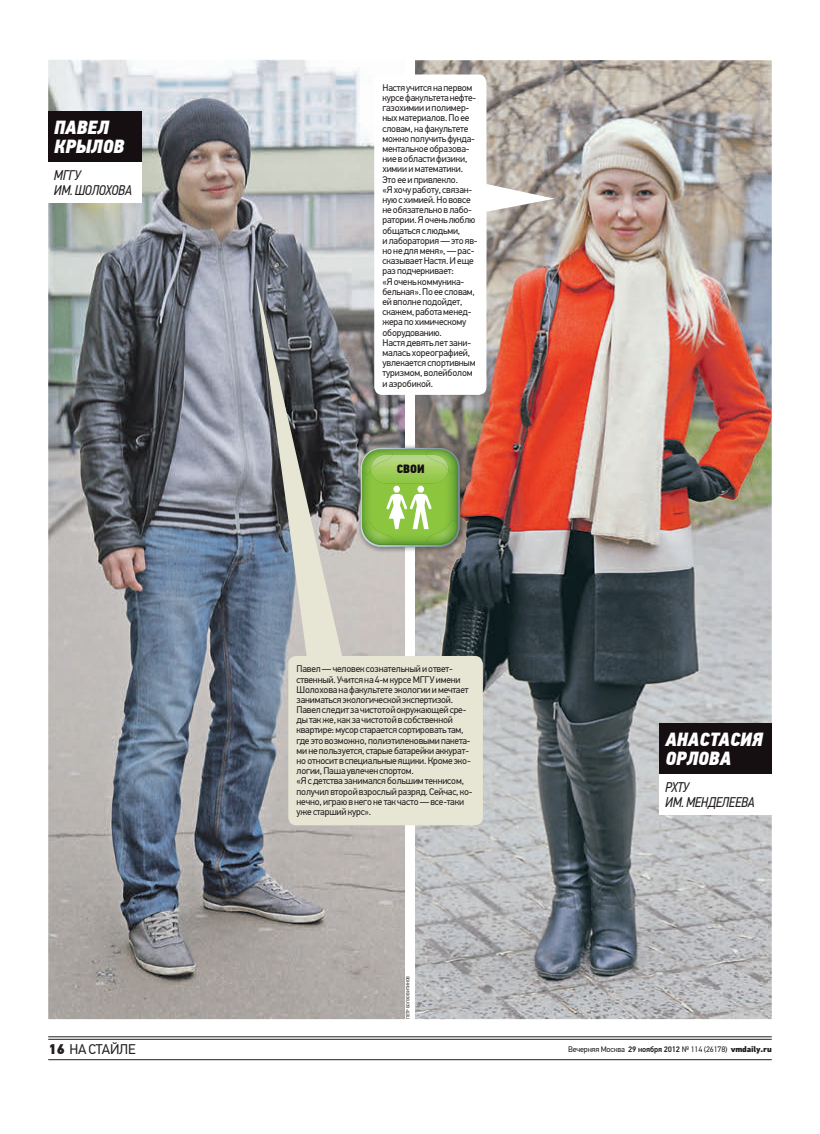
<style>
.page{position:relative;width:820px;height:1134px;background:#fff}
.page>*{position:absolute;margin:0;border:0;box-sizing:border-box;transform-origin:0 0}
.t1{font:italic 19px/19px "PF Din Text Cond Pro X Black";color:#fff}
.t2{font:italic 14px/15px "PF Din Text Cond Pro";letter-spacing:-.02em;color:#231f20}
.t3{font:14px "PF Din Text Pro";letter-spacing:-.015em;color:#231f20}
.t4{font:12px "PF Din Text Cond Pro X Black";color:#160f11}
.t5{font:9.6px/10.2px "PF Din Text Pro";letter-spacing:-.02em;color:#231f20}
.t6{font:8px "PF Din Text Pro";letter-spacing:-.02em;color:#231f20}
.t7{font:4.5px "PF Din Text Pro";color:#231f20}
.s1{font-weight:900}
.s2{font-weight:500}
</style>
<div class="page">
<hr style="left:48px;top:1036px;width:723px;height:1px;background:#231f20">
<hr style="left:48px;top:1039px;width:723px;height:1px;background:#231f20">
<hr style="left:48px;top:1059px;width:723px;height:1px;background:#231f20">
<img style="left:48px;top:60px;width:357px;height:959px">
<img style="left:415px;top:60px;width:356px;height:959px">
<div style="left:659px;top:723px;width:112px;height:51px;background:#160f11"></div>
<div style="left:659px;top:774px;width:112px;height:41px;background:#fff"></div>
<div style="left:48px;top:111px;width:94px;height:51px;background:#160f11"></div>
<div style="left:48px;top:162px;width:94px;height:41px;background:#fff"></div>
<svg style="left:255px;top:274px;width:88px;height:385px;background:#83878c"></svg>
<svg style="left:486px;top:183px;width:68px;height:30px"></svg>
<img style="left:357px;top:444px;width:108px;height:109px">
<div style="left:360px;top:448px;width:99px;height:99px;border:2px solid #fff;border-radius:19px"></div>
<img style="left:361px;top:449px;width:96px;height:95px">
<img style="left:371px;top:455px;width:77px;height:28px">
<img style="left:456px;top:524px;width:1px;height:19px">
<img style="left:422px;top:520px;width:34px;height:24px">
<img style="left:368px;top:544px;width:22px;height:1px">
<img style="left:362px;top:521px;width:35px;height:23px">
<img style="left:361px;top:451px;width:32px;height:24px">
<img style="left:371px;top:455px;width:22px;height:15px">
<img style="left:425px;top:450px;width:32px;height:24px">
<img style="left:426px;top:455px;width:22px;height:15px">
<div style="left:393px;top:486px;width:7px;height:7px;background:#fff;border-radius:50%"></div>
<svg style="left:386px;top:494px;width:45px;height:35px"></svg>
<div style="left:417px;top:486px;width:7px;height:7px;background:#fff;border-radius:50%"></div>
<div style="left:374px;top:75px;width:112px;height:320px;background:#fff;border-radius:8px"></div>
<div style="left:288px;top:656px;width:194px;height:169px;background:#e7e5d4;border-radius:8px"></div>
<h1 class="t1" style="left:54px;top:120px;width:72px">ПАВЕЛ<br>КРЫЛОВ</h1>
<h2 class="t2" style="left:54px;top:168px;width:79px">МГГУ<br>ИМ. ШОЛОХОВА</h2>
<p class="t5" style="left:382px;top:83px;width:97px">Настяучитсянапервом курсефакультетанефте&shy;газохимиииполимер&shy;ныхматериалов. Поее словам, нафакультете можнополучитьфунда&shy;ментальноеобразова&shy;ниевобластифизики, химиииматематики.<br>Этоееипривлекло. «Яхочуработу, связан&shy;нуюс химией. Нововсе необязательновлабо&shy;ратории. Яоченьлюблю общатьсяслюдьми, илаборатория — этояв&shy;нонедляменя», — рас&shy;сказываетНастя. Иеще разподчеркивает: «Яочень коммуника&shy;бельная». Поеесловам, ейвполнеподойдет, скажем, работаменед&shy;жерапохимическому оборудованию.<br>Настядевятьлет зани&shy;малась хореографией, увлекается спортивным туризмом, волейболом иаэробикой.</p>
<p class="t4" style="left:396px;top:461px;width:29px">СВОИ</p>
<p class="t5" style="left:296px;top:665px;width:178px">Павел — человек сознательныйиответ&shy;ственный. Учитсяна 4-мкурсеМГГУимени Шолохованафакультетеэкологииимечтает заниматьсяэкологическойэкспертизой.<br>Павелследит зачистотойокружающейсре&shy;дытакже, как зачистотойвсобственной квартире: мусорстараетсясортировать там, гдеэтовозможно, полиэтиленовымипакета&shy;минепользуется, старыебатарейкиаккурат&shy;ноотноситвспециальныеящики. Кромеэко&shy;логии, Пашаувлеченспортом. «Ясдетствазанималсябольшимтеннисом, получилвторойвзрослыйразряд. Сейчас, ко&shy;нечно, играювнегонетакчасто — все-таки ужестаршийкурс».</p>
<p class="t7" style="left:406px;top:1019px;width:45px;rotate:-90deg">ПЕТР БОЛХОВИТИНОВ</p>
<h1 class="t1" style="left:665px;top:732px;width:99px">АНАСТАСИЯ<br>ОРЛОВА</h1>
<h2 class="t2" style="left:665px;top:780px;width:91px">РХТУ<br>ИМ. МЕНДЕЛЕЕВА</h2>
<h2 class="t3" style="left:48px;top:1043px;width:89px"><span class="s1">16</span> НАСТАЙЛЕ</h2>
<p class="t6" style="left:568px;top:1045px;width:205px">Вечерняя Москва <span class="s2">29 ноября 2012</span> № 114 (26178) <span class="s1">vmdaily.ru</span></p>
</div>
